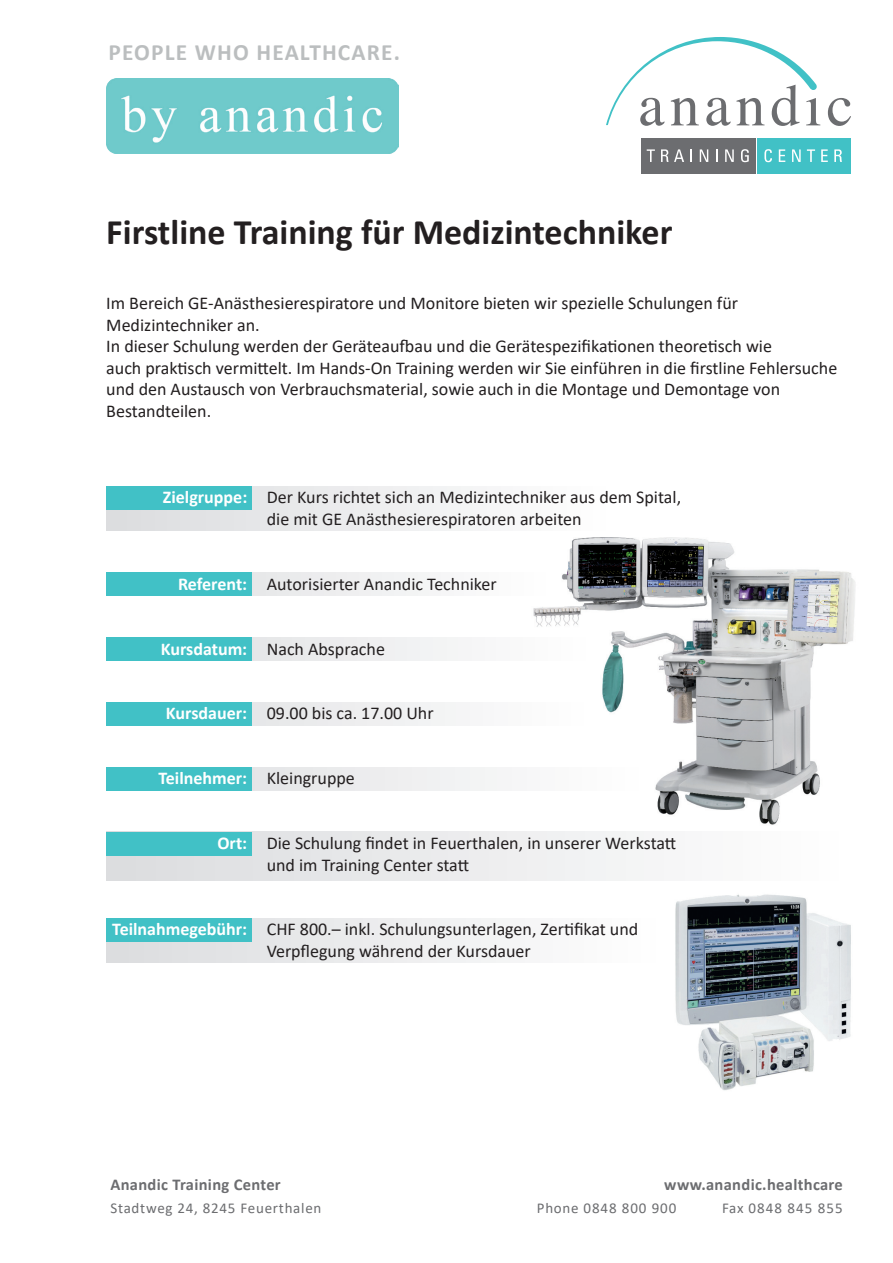
<style>
.page{position:relative;width:893px;height:1263px;background:#fff}
.page>*{position:absolute;margin:0;border:0;box-sizing:border-box;transform-origin:0 0}
.t1{font:700 36px "Calibri";color:#231f20}
.t2{font:700 23.4px "Calibri";letter-spacing:.05em;color:#bbbebf}
.t3{font:18px/21.6px "Calibri";color:#231f20}
.t4{font:700 18px "Calibri";color:#fff}
.t5{font:700 16.5px "Calibri";letter-spacing:.02em;color:#6c6d70}
.t6{font:15px "Calibri";letter-spacing:.05em;color:#6c6d70}
.t7{font:15px "Calibri";letter-spacing:.07em;color:#6c6d70}
.s1{font-weight:700;color:#fff}
.s2{font-weight:400;color:#231f20}
</style>
<div class="page">
<img style="left:675px;top:894px;width:176px;height:197px">
<img style="left:533px;top:537px;width:322px;height:288px">
<div style="left:106px;top:832px;width:744px;height:48px;background:linear-gradient(to right,#dbdcde,#fffefe)"></div>
<div style="left:106px;top:487px;width:595px;height:44px;background:linear-gradient(to right,#dcdddf,#fff)"></div>
<div style="left:107px;top:702px;width:484px;height:23px;background:#f2f3f4"></div>
<div style="left:106px;top:572px;width:447px;height:24px;background:#f2f3f4"></div>
<div style="left:106px;top:638px;width:487px;height:23px;background:#f2f3f4"></div>
<div style="left:106px;top:918px;width:558px;height:44px;background:linear-gradient(to right,#dbdcde,#fffefe)"></div>
<div style="left:106px;top:767px;width:541px;height:24px;background:linear-gradient(to bottom,#f1f2f3,#f1f2f3)"></div>
<div style="left:106px;top:487px;width:146px;height:23px;background:#41c1c6"></div>
<div style="left:107px;top:702px;width:145px;height:23px;background:#41c1c6"></div>
<div style="left:106px;top:572px;width:146px;height:23px;background:#41c1c6"></div>
<div style="left:106px;top:767px;width:146px;height:24px;background:#41c1c6"></div>
<div style="left:106px;top:638px;width:146px;height:23px;background:#41c1c6"></div>
<div style="left:106px;top:832px;width:146px;height:23px;background:#41c1c6"></div>
<div style="left:106px;top:918px;width:146px;height:23px;background:#41c1c6"></div>
<div style="left:641px;top:138px;width:115px;height:35px;background:#6c6d70"></div>
<div style="left:757px;top:138px;width:93px;height:35px;background:#41c1c6"></div>
<svg style="left:606px;top:37px;width:245px;height:89px"></svg>
<svg style="left:647px;top:149px;width:8px;height:13px"></svg>
<svg style="left:661px;top:149px;width:7px;height:13px"></svg>
<svg style="left:674px;top:149px;width:10px;height:13px"></svg>
<svg style="left:690px;top:149px;width:2px;height:13px"></svg>
<svg style="left:700px;top:149px;width:8px;height:13px"></svg>
<svg style="left:716px;top:149px;width:1px;height:13px"></svg>
<svg style="left:725px;top:149px;width:9px;height:13px"></svg>
<svg style="left:741px;top:149px;width:8px;height:13px"></svg>
<svg style="left:764px;top:149px;width:8px;height:13px"></svg>
<svg style="left:779px;top:149px;width:6px;height:13px"></svg>
<svg style="left:792px;top:149px;width:9px;height:13px"></svg>
<svg style="left:807px;top:149px;width:8px;height:13px"></svg>
<svg style="left:821px;top:149px;width:7px;height:13px"></svg>
<svg style="left:834px;top:149px;width:8px;height:13px"></svg>
<img style="left:106px;top:78px;width:292px;height:76px">
<p class="t2" style="left:108px;top:36px;width:293px">PEOPLE WHO HEALTHCARE.</p>
<h1 class="t1" style="left:106px;top:207px;width:568px">Firstline Training für Medizintechniker</h1>
<p class="t3" style="left:106px;top:292px;width:732px">Im Bereich GE-Anästhesierespiratore und Monitore bieten wir spezielle Schulungen für Medizintechniker an.<br>In dieser Schulung werden der Geräteaufbau und die Gerätespezifikationen theoretisch wie<br>auch praktisch vermittelt. Im Hands-On Training werden wir Sie einführen in die firstline Fehlersuche und den Austausch von Verbrauchsmaterial, sowie auch in die Montage und Demontage von Bestandteilen.</p>
<p class="t3" style="left:163px;top:486px;width:520px;text-align:center"><span class="s1">Zielgruppe:</span> Der Kurs richtet sich an Medizintechniker aus dem Spital, die mit GE Anästhesierespiratoren arbeiten</p>
<p class="t3" style="left:178px;top:572px;width:320px"><span class="s1">Referent:</span> Autorisierter Anandic Techniker</p>
<p class="t3" style="left:161px;top:637px;width:226px"><span class="s1">Kursdatum:</span> Nach Absprache</p>
<p class="t3" style="left:166px;top:702px;width:269px"><span class="s1">Kursdauer:</span> 09.00 bis ca. 17.00 Uhr</p>
<p class="t4" style="left:159px;top:765px;width:198px">Teilnehmer: <span class="s2">Kleingruppe</span></p>
<p class="t3" style="left:267px;top:832px;width:411px;text-indent:-49px"><span class="s1">Ort:</span> Die Schulung findet in Feuerthalen, in unserer Werkstatt und im Training Center statt</p>
<p class="t3" style="left:267px;top:918px;width:373px;text-indent:-154px"><span class="s1">Teilnahmegebühr:</span> CHF 800.– inkl. Schulungsunterlagen, Zertifikat und<br>Verpflegung während der Kursdauer</p>
<p class="t5" style="left:110px;top:1173px;width:172px">Anandic Training Center</p>
<p class="t5" style="left:664px;top:1173px;width:180px">www.anandic.healthcare</p>
<p class="t6" style="left:110px;top:1197px;width:213px">Stadtweg 24, 8245 Feuerthalen</p>
<p class="t6" style="left:537px;top:1197px;width:141px">Phone 0848 800 900</p>
<p class="t7" style="left:722px;top:1197px;width:122px">Fax 0848 845 855</p>
</div>
